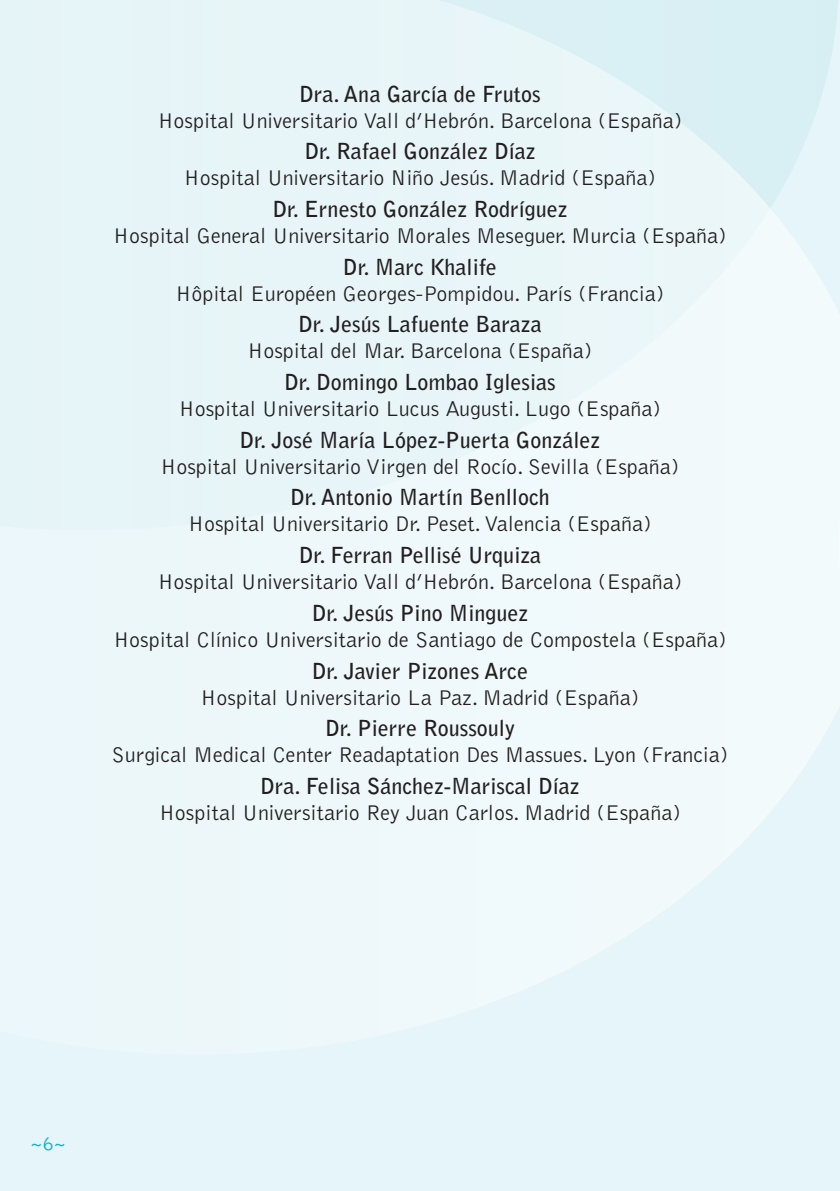
<style>
.page{position:relative;width:840px;height:1191px;background:#fff}
.page>*{position:absolute;margin:0;border:0;box-sizing:border-box;transform-origin:0 0}
.t1{font:300 22px "Bell Gothic Std";color:#231f20}
.t2{font:700 22px "Bell Gothic Std";color:#231f20}
.t3{font:300 20px "Bell Gothic Std";color:#00b4d6}
</style>
<div class="page">
<div style="left:0;top:0;width:839px;height:1191px;background:#e6f5f9"></div>
<svg style="left:441px;top:0;width:397px;height:963px;fill:#f0f9fb"></svg>
<svg style="left:838px;top:313px;width:1px;height:395px"></svg>
<p class="t2" style="left:299px;top:80px;width:243px">Dra. Ana García de Frutos</p>
<p class="t1" style="left:158px;top:108px;width:526px">Hospital Universitario Vall d’Hebrón. Barcelona (España)</p>
<p class="t2" style="left:304px;top:138px;width:232px">Dr. Rafael González Díaz</p>
<p class="t1" style="left:184px;top:166px;width:473px">Hospital Universitario Niño Jesús. Madrid (España)</p>
<p class="t2" style="left:272px;top:196px;width:296px">Dr. Ernesto González Rodríguez</p>
<p class="t1" style="left:113px;top:224px;width:614px">Hospital General Universitario Morales Meseguer. Murcia (España)</p>
<p class="t2" style="left:343px;top:253px;width:155px">Dr. Marc Khalife</p>
<p class="t1" style="left:175px;top:282px;width:490px">Hôpital Européen Georges-Pompidou. París (Francia)</p>
<p class="t2" style="left:298px;top:311px;width:245px">Dr. Jesús Lafuente Baraza</p>
<p class="t1" style="left:247px;top:339px;width:346px">Hospital del Mar. Barcelona (España)</p>
<p class="t2" style="left:284px;top:369px;width:273px">Dr. Domingo Lombao Iglesias</p>
<p class="t1" style="left:179px;top:397px;width:483px">Hospital Universitario Lucus Augusti. Lugo (España)</p>
<p class="t2" style="left:239px;top:426px;width:362px">Dr. José María López-Puerta González</p>
<p class="t1" style="left:160px;top:455px;width:520px">Hospital Universitario Virgen del Rocío. Sevilla (España)</p>
<p class="t2" style="left:290px;top:484px;width:261px">Dr. Antonio Martín Benlloch</p>
<p class="t1" style="left:188px;top:512px;width:465px">Hospital Universitario Dr. Peset. Valencia (España)</p>
<p class="t2" style="left:298px;top:542px;width:244px">Dr. Ferran Pellisé Urquiza</p>
<p class="t1" style="left:158px;top:570px;width:526px">Hospital Universitario Vall d’Hebrón. Barcelona (España)</p>
<p class="t2" style="left:311px;top:599px;width:218px">Dr. Jesús Pino Minguez</p>
<p class="t1" style="left:113px;top:628px;width:614px">Hospital Clínico Universitario de Santiago de Compostela (España)</p>
<p class="t2" style="left:312px;top:657px;width:217px">Dr. Javier Pizones Arce</p>
<p class="t1" style="left:200px;top:685px;width:440px">Hospital Universitario La Paz. Madrid (España)</p>
<p class="t2" style="left:325px;top:715px;width:191px">Dr. Pierre Roussouly</p>
<p class="t1" style="left:111px;top:743px;width:618px">Surgical Medical Center Readaptation Des Massues. Lyon (Francia)</p>
<p class="t2" style="left:260px;top:772px;width:321px">Dra. Felisa Sánchez-Mariscal Díaz</p>
<p class="t1" style="left:159px;top:801px;width:523px">Hospital Universitario Rey Juan Carlos. Madrid (España)</p>
<p class="t3" style="left:31px;top:1133px;width:37px">~6~</p>
</div>
